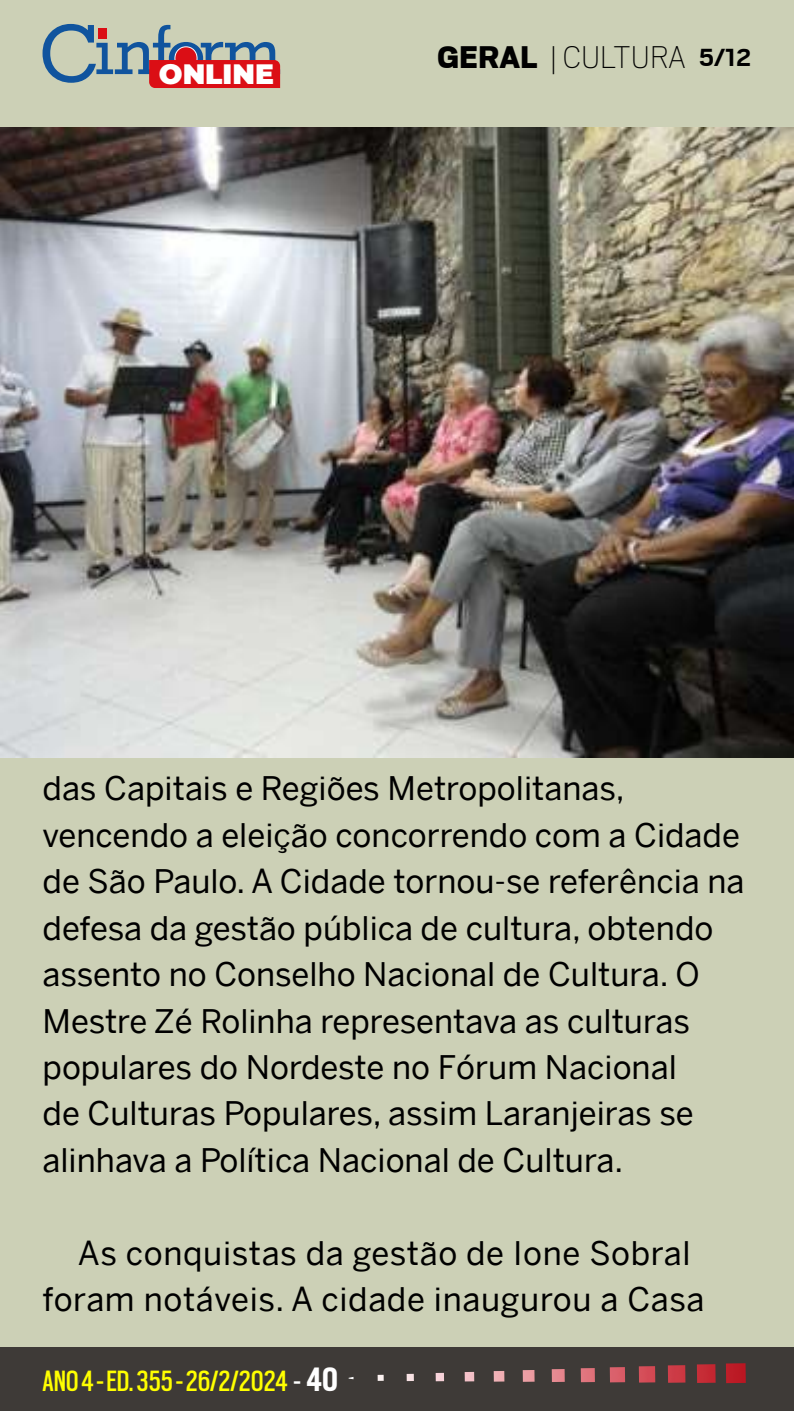
<style>
.page{position:relative;width:794px;height:1411px;background:#fff}
.page>*{position:absolute;margin:0;border:0;box-sizing:border-box;transform-origin:0 0}
.t1{font:100 34.88px "Scout";color:#000}
.t2{font:32.5px/46.4px "Benton Sans";color:#000}
.t3{font:32.5px/46.4px "Benton Sans";letter-spacing:.02em;color:#000}
.t4{font:32.5px "Scout Cond";color:#ff0}
.t5{font:900 28.12px "Montserrat";color:#fff}
.s1{font-weight:900}
.s2{font-weight:700;font-size:27.5px}
.s3{color:#fff}
.s4{font-weight:700;font-size:37.5px;color:#fff}
</style>
<div class="page">
<div style="left:0;top:0;width:794px;height:1410px;background:#ccd0b6"></div>
<div style="left:0;top:1347px;width:794px;height:63px;background:#3e3a37"></div>
<img style="left:726px;top:1363px;width:20px;height:19px">
<img style="left:697px;top:1364px;width:18px;height:18px">
<img style="left:668px;top:1365px;width:17px;height:17px">
<img style="left:639px;top:1366px;width:16px;height:16px">
<img style="left:610px;top:1367px;width:15px;height:15px">
<img style="left:581px;top:1368px;width:14px;height:13px">
<svg style="left:552px;top:1369px;width:13px;height:12px"></svg>
<svg style="left:523px;top:1370px;width:11px;height:11px"></svg>
<svg style="left:494px;top:1371px;width:10px;height:10px"></svg>
<svg style="left:465px;top:1371px;width:9px;height:10px"></svg>
<svg style="left:435px;top:1372px;width:9px;height:9px"></svg>
<svg style="left:406px;top:1373px;width:8px;height:7px"></svg>
<svg style="left:377px;top:1374px;width:7px;height:6px"></svg>
<svg style="left:43px;top:24px;width:237px;height:64px"></svg>
<div style="left:99px;top:28px;width:8px;height:10px;background:#db0e15"></div>
<img style="left:0;top:128px;width:794px;height:630px">
<p class="t5" style="left:159px;top:53px;width:117px">ONLINE</p>
<p class="t1" style="left:437px;top:35px;width:315px"><span class="s1">GERAL</span> | CULTURA <span class="s2">5/12</span></p>
<p class="t2" style="left:43px;top:765px;width:703px">das Capitais e Regiões Metropolitanas, vencendo a eleição concorrendo com a Cidade de São Paulo. A Cidade tornou-se referência na defesa da gestão pública de cultura, obtendo assento no Conselho Nacional de Cultura. O Mestre Zé Rolinha representava as culturas populares do Nordeste no Fórum Nacional<br>de Culturas Populares, assim Laranjeiras se alinhava a Política Nacional de Cultura.</p>
<p class="t3" style="left:43px;top:1228px;width:663px;text-indent:35px">As conquistas da gestão de Ione Sobral foram notáveis. A cidade inaugurou a Casa</p>
<p class="t4" style="left:43px;top:1359px;width:297px">ANO 4 - ED. 355 - 26/2/2024 <span class="s3">-</span> <span class="s4">40</span></p>
</div>
